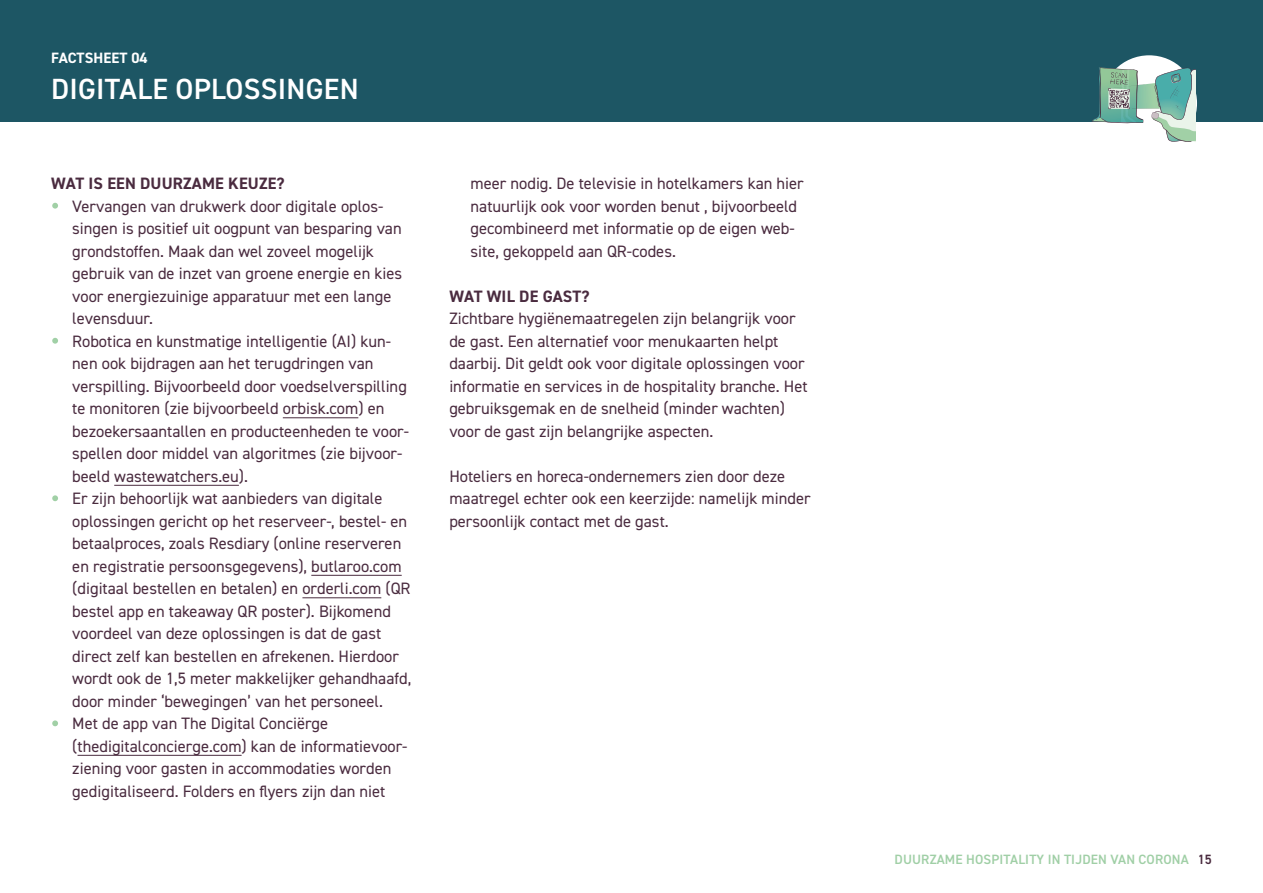
<style>
.page{position:relative;width:1263px;height:893px;background:#fff}
.page>*{position:absolute;margin:0;border:0;box-sizing:border-box;transform-origin:0 0}
.t1{font:600 29.25px "DIN2014";letter-spacing:.01em;color:#fff}
.t2{font:16.5px/22.5px "DIN2014";color:#4a2b3f}
.t3{font:700 16.5px "DIN2014";letter-spacing:.01em;color:#4a2b3f}
.t4{font:700 15px "DIN2014";letter-spacing:.01em;color:#fff}
.t5{font:600 13.5px "DIN2014";letter-spacing:.01em;color:#a0cfa6}
.s1{font-family:"Avenir LT Std";font-weight:300;color:#fff}
.s2{color:#4a2b3f}
</style>
<div class="page">
<div style="left:0;top:0;width:1263px;height:121px;background:#1d5664"></div>
<div style="left:1101px;top:55px;width:96px;height:96px;background:#fff;border-radius:50%"></div>
<svg style="left:1092px;top:67px;width:103px;height:75px"></svg>
<hr style="left:283px;top:417px;width:75px;height:1px;background:#4a2b3f">
<hr style="left:114px;top:485px;width:125px;height:1px;background:#4a2b3f">
<hr style="left:311px;top:575px;width:91px;height:1px;background:#4a2b3f">
<hr style="left:302px;top:597px;width:79px;height:1px;background:#4a2b3f">
<hr style="left:78px;top:755px;width:164px;height:1px;background:#4a2b3f">
<p class="t4" style="left:51px;top:48px;width:98px">FACTSHEET 04</p>
<h1 class="t1" style="left:51px;top:70px;width:309px">DIGITALE OPLOSSINGEN</h1>
<p class="t3" style="left:51px;top:172px;width:235px">WAT IS EEN DUURZAME KEUZE?</p>
<p class="t2" style="left:72px;top:194px;width:331px;text-indent:-21px"><span class="s1">•</span> Vervangen van drukwerk door digitale oplos&shy;singen is positief uit oogpunt van besparing van grondstoffen. Maak dan wel zoveel mogelijk gebruik van de inzet van groene energie en kies voor energiezuinige apparatuur met een lange levensduur.</p>
<p class="t2" style="left:72px;top:329px;width:338px;text-indent:-21px"><span class="s1">•</span> Robotica en kunstmatige intelligentie (AI) kun&shy;nen ook bijdragen aan het terugdringen van verspilling. Bijvoorbeeld door voedselverspilling te monitoren (zie bijvoorbeeld orbisk.com) en bezoekersaantallen en producteenheden te voor&shy;spellen door middel van algoritmes (zie bijvoor&shy;beeld wastewatchers.eu).</p>
<p class="t2" style="left:72px;top:487px;width:341px;text-indent:-21px"><span class="s1">•</span> Er zijn behoorlijk wat aanbieders van digitale oplossingen gericht op het reserveer-, bestel- en betaalproces, zoals Resdiary (online reserveren en registratie persoonsgegevens), butlaroo.com (digitaal bestellen en betalen) en orderli.com (QR bestel app en takeaway QR poster). Bijkomend voordeel van deze oplossingen is dat de gast direct zelf kan bestellen en afrekenen. Hierdoor wordt ook de 1,5 meter makkelijker gehandhaafd, door minder ‘bewegingen’ van het personeel.</p>
<p class="t2" style="left:72px;top:712px;width:337px;text-indent:-21px"><span class="s1">•</span> Met de app van The Digital Conciërge (thedigitalconcierge.com) kan de informatievoor&shy;ziening voor gasten in accommodaties worden gedigitaliseerd. Folders en flyers zijn dan niet</p>
<p class="t2" style="left:471px;top:172px;width:335px">meer nodig. De televisie in hotelkamers kan hier natuurlijk ook voor worden benut , bijvoorbeeld gecombineerd met informatie op de eigen web&shy;site, gekoppeld aan QR-codes.</p>
<p class="t3" style="left:449px;top:285px;width:142px">WAT WIL DE GAST?</p>
<p class="t2" style="left:449px;top:307px;width:360px">Zichtbare hygiënemaatregelen zijn belangrijk voor de gast. Een alternatief voor menukaarten helpt daarbij. Dit geldt ook voor digitale oplossingen voor informatie en services in de hospitality branche. Het gebruiksgemak en de snelheid (minder wachten) voor de gast zijn belangrijke aspecten.</p>
<p class="t2" style="left:449px;top:464px;width:363px">Hoteliers en horeca-ondernemers zien door deze maatregel echter ook een keerzijde: namelijk minder persoonlijk contact met de gast.</p>
<p class="t5" style="left:894px;top:851px;width:319px">DUURZAME HOSPITALITY IN TIJDEN VAN CORONA <span class="s2">15</span></p>
</div>
